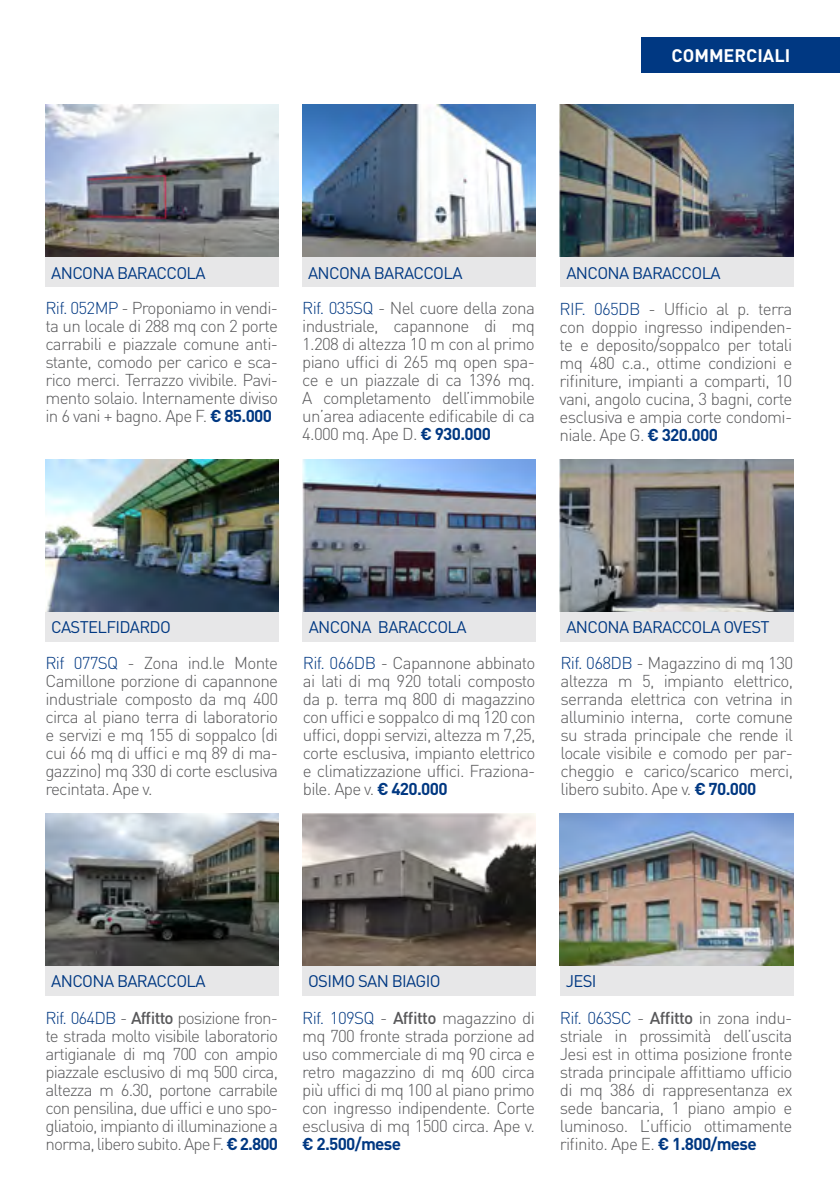
<style>
.page{position:relative;width:840px;height:1191px;background:#fff}
.page>*{position:absolute;margin:0;border:0;box-sizing:border-box;transform-origin:0 0}
.t1{font:700 18px "DIN";color:#fff}
.t2{font:300 17px/18px "DIN";letter-spacing:-.04em;color:#58585a;text-align:justify}
.t3{font:700 17px "DIN";letter-spacing:-.04em;color:#003882}
.t4{font:16.6px "DIN";letter-spacing:-.04em;color:#003882}
.s1{color:#003882}
.s2{font-weight:700;color:#003882}
.s3{font-weight:500}
</style>
<div class="page">
<div style="left:45px;top:105px;width:234px;height:182px;background:#e7e7e8"></div>
<div style="left:302px;top:105px;width:233px;height:182px;background:#e7e7e8"></div>
<div style="left:559px;top:105px;width:234px;height:182px;background:#e7e7e8"></div>
<div style="left:45px;top:459px;width:234px;height:182px;background:#e7e7e8"></div>
<div style="left:559px;top:459px;width:234px;height:182px;background:#e7e7e8"></div>
<div style="left:45px;top:814px;width:234px;height:181px;background:#e7e7e8"></div>
<div style="left:302px;top:814px;width:233px;height:181px;background:#e7e7e8"></div>
<img style="left:45px;top:105px;width:234px;height:152px">
<img style="left:302px;top:105px;width:233px;height:152px">
<img style="left:559px;top:105px;width:234px;height:152px">
<img style="left:45px;top:459px;width:234px;height:152px">
<img style="left:559px;top:459px;width:234px;height:152px">
<img style="left:45px;top:814px;width:234px;height:151px">
<img style="left:302px;top:814px;width:233px;height:151px">
<div style="left:302px;top:459px;width:233px;height:182px;background:#e7e7e8"></div>
<img style="left:302px;top:459px;width:233px;height:152px">
<div style="left:641px;top:37px;width:198px;height:35px;background:#003882"></div>
<div style="left:559px;top:814px;width:234px;height:181px;background:#e7e7e8"></div>
<img style="left:559px;top:814px;width:234px;height:151px">
<p class="t1" style="left:671px;top:43px;width:63px">COMMERCIALI</p>
<p class="t4" style="left:51px;top:262px;width:12px">ANCONA</p>
<p class="t4" style="left:117px;top:262px;width:11px">BARACCOLA</p>
<p class="t4" style="left:308px;top:262px;width:12px">ANCONA</p>
<p class="t4" style="left:373px;top:262px;width:11px">BARACCOLA</p>
<p class="t4" style="left:566px;top:262px;width:12px">ANCONA</p>
<p class="t4" style="left:631px;top:262px;width:11px">BARACCOLA</p>
<p class="t2" style="left:45px;top:299px;width:234px"><span class="s1">Rif. 052MP</span> - Proponiamo in vendi&shy;ta un locale di 288 mq con 2 porte carrabili e piazzale comune anti&shy;stante, comodo per carico e sca&shy;rico merci. Terrazzo vivibile. Pavi&shy;mento solaio. Internamente diviso in 6 vani + bagno. Ape F. <span class="s2">€ 85.000</span></p>
<p class="t2" style="left:302px;top:299px;width:234px"><span class="s1">Rif. 035SQ</span> - N el cuore della zona industriale, capannone di mq 1.208 di altezza 10 m con al primo piano uffici di 265 mq open spa&shy;ce e un piazzale di ca 1396 mq.<br>A completamento dell’immobile un’area adiacente edificabile di ca 4.000 mq. Ape D . <span class="s2">€ 930.000</span></p>
<p class="t2" style="left:559px;top:299px;width:234px"><span class="s1">RIF. 065D B</span> - Ufficio al p. terra con doppio ingresso indipenden&shy;te e deposito/soppalco per totali mq 480 c.a., ottime condizioni e rifiniture, impianti a comparti, 10 vani, angolo cucina, 3 bagni, corte esclusiva e ampia corte condomi&shy;niale. Ape G . <span class="s2">€ 320.000</span></p>
<p class="t4" style="left:51px;top:616px;width:10px">CASTEL</p>
<p class="t4" style="left:106px;top:616px;width:19px">FIDARDO</p>
<p class="t4" style="left:566px;top:616px;width:12px">ANCONA</p>
<p class="t4" style="left:631px;top:616px;width:11px">BARACCOLA</p>
<p class="t4" style="left:723px;top:616px;width:10px">OVEST</p>
<p class="t4" style="left:308px;top:616px;width:159px">ANCONA BARACCOLA</p>
<p class="t2" style="left:303px;top:653px;width:234px"><span class="s1">Rif. 066DB</span> - Capannone abbinato ai lati di mq 920 totali composto da p. terra mq 800 di magazzino con uffici e soppalco di mq 120 con uffici, doppi servizi, altezza m 7,25, corte esclusiva, impianto elettrico e climatizzazione uffici. Fraziona&shy;bile. Ape v. <span class="s2">€ 420.000</span></p>
<p class="t2" style="left:45px;top:653px;width:234px"><span class="s1">Rif 077SQ</span> - Zona ind.le Monte Camillone porzione di capannone industriale composto da mq 400 circa al piano terra di laboratorio e servizi e mq 155 di soppalco (di cui 66 mq di uffici e mq 89 di ma&shy;gazzino) mq 330 di corte esclusiva recintata. Ape v.</p>
<p class="t2" style="left:560px;top:653px;width:234px"><span class="s1">Rif. 068D B</span> - Magazzino di mq 130 altezza m 5, impianto elettrico, serranda elettrica con vetrina in alluminio interna, corte comune su strada principale che rende il locale visibile e comodo per par&shy;cheggio e carico/scarico merci, libero subito. Ape v. <span class="s2">€ 70.000</span></p>
<p class="t4" style="left:51px;top:971px;width:12px">ANCONA</p>
<p class="t4" style="left:117px;top:971px;width:90px">BARACCOLA</p>
<p class="t2" style="left:45px;top:1008px;width:234px"><span class="s1">Rif. 064D B</span> - <span class="s3">Affitto</span> posizione fron&shy;te strada molto visibile laboratorio artigianale di mq 700 con ampio piazzale esclusivo di mq 500 circa, altezza m 6.30, portone carrabile con pensilina, due uffici e uno spo&shy;gliatoio, impianto di illuminazione a norma, libero subito. Ape F. <span class="s2">€ 2.800</span></p>
<p class="t4" style="left:308px;top:971px;width:131px">OSIMO SAN BIAGIO</p>
<p class="t2" style="left:302px;top:1008px;width:234px"><span class="s1">Rif. 109SQ</span> - <span class="s3">Affitto</span> magazzino di mq 700 fronte strada porzione ad uso commerciale di mq 90 circa e retro magazzino di mq 600 circa più uffici di mq 100 al piano primo con ingresso indipendente. Corte esclusiva di mq 1500 circa. Ape v.</p>
<p class="t3" style="left:302px;top:1132px;width:100px">€ 2.500/mese</p>
<p class="t4" style="left:565px;top:971px;width:16px">JESI</p>
<p class="t2" style="left:559px;top:1008px;width:234px"><span class="s1">Rif. 063SC</span> - <span class="s3">Affitto</span> in zona indu&shy;striale in prossimità dell’uscita Jesi est in ottima posizione fronte strada principale affittiamo ufficio di mq 386 di rappresentanza ex sede bancaria, 1 piano ampio e luminoso. L’ufficio ottimamente rifinito. Ape E. <span class="s2">€ 1.800/mese</span></p>
</div>
